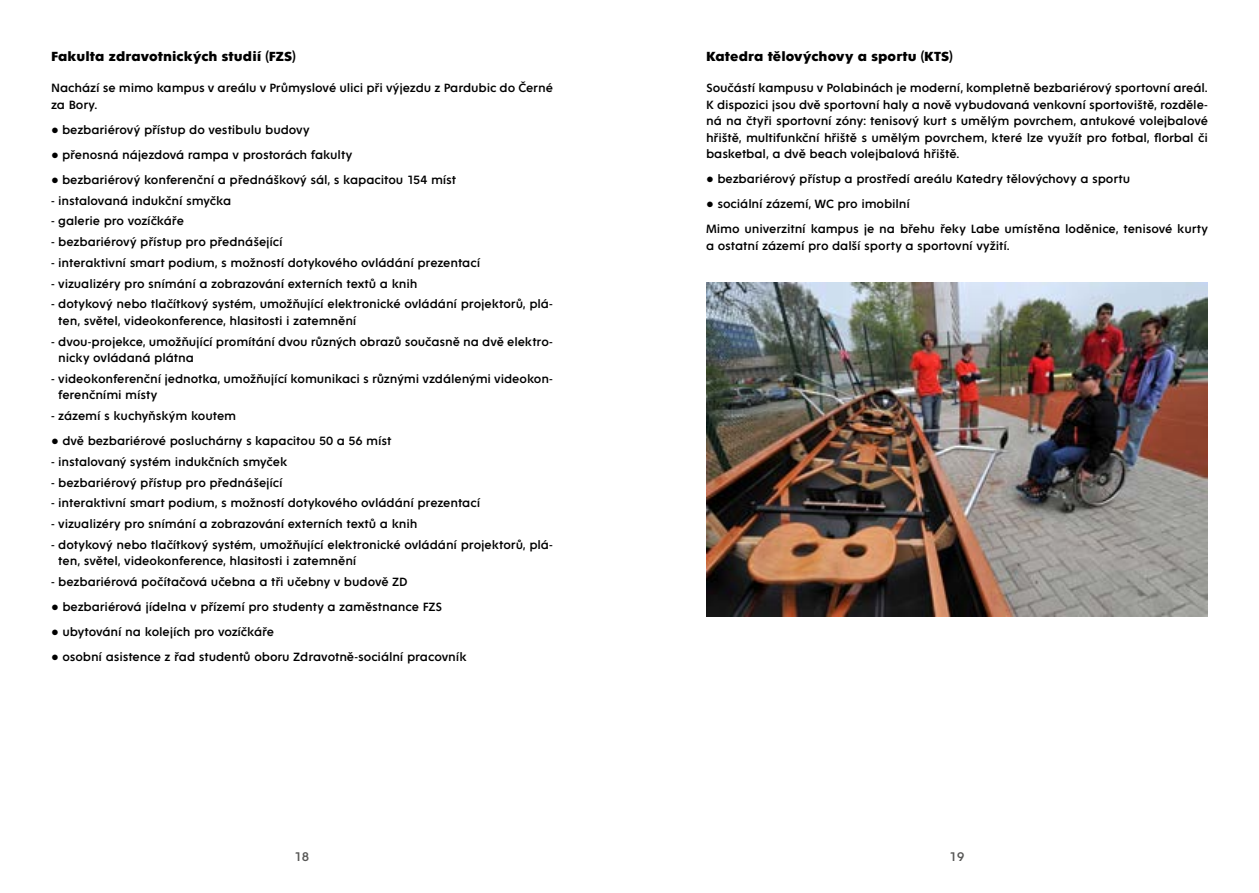
<style>
.page{position:relative;width:1259px;height:893px;background:#fff}
.page>*{position:absolute;margin:0;border:0;box-sizing:border-box;transform-origin:0 0}
.t1{font:700 14.25px "Fenomen Sans";letter-spacing:.005em;color:#000}
.t2{font:13.5px "Fenomen Sans";color:#575756}
.t3{font:12.9px/16.5px "Fenomen Sans";letter-spacing:-.01em;color:#000}
.s1{font-family:"Arial"}
</style>
<div class="page">
<img style="left:706px;top:282px;width:502px;height:335px">
<p class="t1" style="left:51px;top:49px;width:246px">Fakulta zdravotnických studií (FZS)</p>
<p class="t3" style="left:51px;top:80px;width:503px">Nachází se mimo kampus v areálu v Průmyslové ulici při výjezdu z Pardubic do Černé za Bory.</p>
<p class="t3" style="left:51px;top:122px;width:260px"><span class="s1">●</span> bezbariérový přístup do vestibulu budovy</p>
<p class="t3" style="left:51px;top:147px;width:303px"><span class="s1">●</span> přenosná nájezdová rampa v prostorách fakulty</p>
<p class="t3" style="left:51px;top:172px;width:407px"><span class="s1">●</span> bezbariérový konferenční a přednáškový sál, s kapacitou 154 míst</p>
<p class="t3" style="left:51px;top:192px;width:182px">- instalovaná indukční smyčka</p>
<p class="t3" style="left:51px;top:213px;width:134px">- galerie pro vozíčkáře</p>
<p class="t3" style="left:51px;top:234px;width:233px">- bezbariérový přístup pro přednášející</p>
<p class="t3" style="left:51px;top:255px;width:431px">- interaktivní smart podium, s možností dotykového ovládání prezentací</p>
<p class="t3" style="left:51px;top:275px;width:368px">- vizualizéry pro snímání a zobrazování externích textů a knih</p>
<p class="t3" style="left:58px;top:296px;width:496px;text-indent:-7px">- dotykový nebo tlačítkový systém, umožňující elektronické ovládání projektorů, plá&shy;ten, světel, videokonference, hlasitosti i zatemnění</p>
<p class="t3" style="left:58px;top:333px;width:496px;text-indent:-7px">- dvou-projekce, umožňující promítání dvou různých obrazů současně na dvě elektro&shy;nicky ovládaná plátna</p>
<p class="t3" style="left:58px;top:371px;width:496px;text-indent:-7px">- videokonferenční jednotka, umožňující komunikaci s různými vzdálenými videokon&shy;ferenčními místy</p>
<p class="t3" style="left:51px;top:408px;width:187px">- zázemí s kuchyňským koutem</p>
<p class="t3" style="left:51px;top:433px;width:342px"><span class="s1">●</span> dvě bezbariérové posluchárny s kapacitou 50 a 56 míst</p>
<p class="t3" style="left:51px;top:454px;width:238px">- instalovaný systém indukčních smyček</p>
<p class="t3" style="left:51px;top:474px;width:233px">- bezbariérový přístup pro přednášející</p>
<p class="t3" style="left:51px;top:495px;width:431px">- interaktivní smart podium, s možností dotykového ovládání prezentací</p>
<p class="t3" style="left:51px;top:516px;width:368px">- vizualizéry pro snímání a zobrazování externích textů a knih</p>
<p class="t3" style="left:58px;top:537px;width:496px;text-indent:-7px">- dotykový nebo tlačítkový systém, umožňující elektronické ovládání projektorů, plá&shy;ten, světel, videokonference, hlasitosti i zatemnění</p>
<p class="t3" style="left:51px;top:574px;width:358px">- bezbariérová počítačová učebna a tři učebny v budově ZD</p>
<p class="t3" style="left:51px;top:599px;width:393px"><span class="s1">●</span> bezbariérová jídelna v přízemí pro studenty a zaměstnance FZS</p>
<p class="t3" style="left:51px;top:624px;width:225px"><span class="s1">●</span> ubytování na kolejích pro vozíčkáře</p>
<p class="t3" style="left:51px;top:649px;width:417px"><span class="s1">●</span> osobní asistence z řad studentů oboru Zdravotně-sociální pracovník</p>
<p class="t1" style="left:706px;top:49px;width:248px">Katedra tělovýchovy a sportu (KTS)</p>
<p class="t3" style="left:706px;top:80px;width:503px;text-align:justify">Součástí kampusu v Polabinách je moderní, kompletně bezbariérový sportovní areál.<br>K dispozici jsou dvě sportovní haly a nově vybudovaná venkovní sportoviště, rozděle&shy;ná na čtyři sportovní zóny: tenisový kurt s umělým povrchem, antukové volejbalové hřiště, multifunkční hřiště s umělým povrchem, které lze využít pro fotbal, florbal či basketbal, a dvě beach volejbalová hřiště.</p>
<p class="t3" style="left:706px;top:171px;width:426px"><span class="s1">●</span> bezbariérový přístup a prostředí areálu Katedry tělovýchovy a sportu</p>
<p class="t3" style="left:706px;top:192px;width:503px;line-height:25px"><span class="s1">●</span> sociální zázemí, WC pro imobilní<br>Mimo univerzitní kampus je na břehu řeky Labe umístěna loděnice, tenisové kurty</p>
<p class="t3" style="left:706px;top:238px;width:305px">a ostatní zázemí pro další sporty a sportovní vyžití.</p>
<p class="t2" style="left:294px;top:850px;width:16px">18</p>
<p class="t2" style="left:949px;top:850px;width:16px">19</p>
</div>
